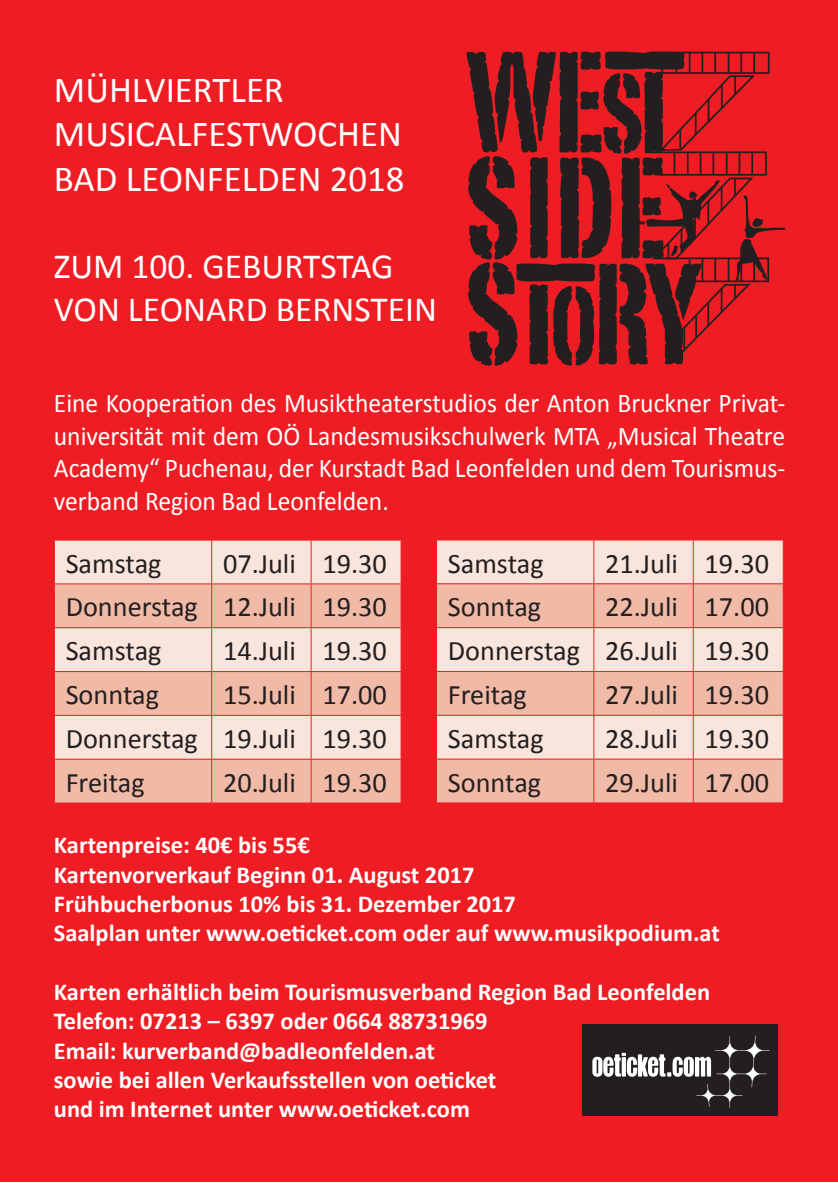
<style>
.page{position:relative;width:838px;height:1183px;background:#fff}
.page>*{position:absolute;margin:0;border:0;box-sizing:border-box;transform-origin:0 0}
.t1{font:36.78px/44.2px "Calibri";color:#fff}
.t2{font:35.45px/42.6px "Calibri";color:#fff}
.t3{font:28.24px/43.8px "Calibri";color:#231f20;text-align:justify}
.t4{font:27.16px/32.6px "Calibri";color:#fff;text-align:justify;scale:.94 1}
.t5{font:700 24.43px/29.3px "Calibri";color:#fff}
</style>
<div class="page">
<div style="left:0;top:0;width:837px;height:1181px;background:#ee1d23"></div>
<div style="left:55px;top:540px;width:345px;height:43px;background:#f9e5dc"></div>
<svg style="left:55px;top:584px;width:345px;height:218px;background:#f3c9ba"></svg>
<hr style="left:211px;top:540px;width:1px;height:43px;background:#ee1d23">
<hr style="left:310px;top:540px;width:1px;height:43px;background:#ee1d23">
<hr style="left:211px;top:584px;width:1px;height:43px;background:#ee1d23">
<hr style="left:310px;top:584px;width:1px;height:43px;background:#ee1d23">
<hr style="left:54px;top:627px;width:158px;height:1px;background:#ee1d23">
<hr style="left:212px;top:627px;width:99px;height:1px;background:#ee1d23">
<hr style="left:211px;top:628px;width:1px;height:43px;background:#ee1d23">
<hr style="left:311px;top:627px;width:90px;height:1px;background:#ee1d23">
<hr style="left:310px;top:628px;width:1px;height:43px;background:#ee1d23">
<hr style="left:54px;top:671px;width:158px;height:1px;background:#ee1d23">
<hr style="left:212px;top:671px;width:99px;height:1px;background:#ee1d23">
<hr style="left:211px;top:672px;width:1px;height:43px;background:#ee1d23">
<hr style="left:311px;top:671px;width:90px;height:1px;background:#ee1d23">
<hr style="left:310px;top:672px;width:1px;height:43px;background:#ee1d23">
<hr style="left:54px;top:715px;width:158px;height:1px;background:#ee1d23">
<hr style="left:212px;top:715px;width:99px;height:1px;background:#ee1d23">
<hr style="left:211px;top:716px;width:1px;height:42px;background:#ee1d23">
<hr style="left:311px;top:715px;width:90px;height:1px;background:#ee1d23">
<hr style="left:310px;top:716px;width:1px;height:42px;background:#ee1d23">
<hr style="left:54px;top:758px;width:158px;height:1px;background:#ee1d23">
<hr style="left:212px;top:758px;width:99px;height:1px;background:#ee1d23">
<hr style="left:211px;top:759px;width:1px;height:43px;background:#ee1d23">
<hr style="left:311px;top:758px;width:90px;height:1px;background:#ee1d23">
<hr style="left:310px;top:759px;width:1px;height:43px;background:#ee1d23">
<div style="left:437px;top:540px;width:345px;height:43px;background:#f9e5dc"></div>
<svg style="left:437px;top:584px;width:345px;height:218px;background:#f3c9ba"></svg>
<hr style="left:593px;top:540px;width:1px;height:43px;background:#ee1d23">
<hr style="left:692px;top:540px;width:1px;height:43px;background:#ee1d23">
<hr style="left:593px;top:584px;width:1px;height:43px;background:#ee1d23">
<hr style="left:692px;top:584px;width:1px;height:43px;background:#ee1d23">
<hr style="left:436px;top:627px;width:157px;height:1px;background:#ee1d23">
<hr style="left:593px;top:627px;width:100px;height:1px;background:#ee1d23">
<hr style="left:593px;top:628px;width:1px;height:43px;background:#ee1d23">
<hr style="left:693px;top:627px;width:90px;height:1px;background:#ee1d23">
<hr style="left:692px;top:628px;width:1px;height:43px;background:#ee1d23">
<hr style="left:436px;top:671px;width:157px;height:1px;background:#ee1d23">
<hr style="left:593px;top:671px;width:100px;height:1px;background:#ee1d23">
<hr style="left:593px;top:672px;width:1px;height:43px;background:#ee1d23">
<hr style="left:693px;top:671px;width:90px;height:1px;background:#ee1d23">
<hr style="left:692px;top:672px;width:1px;height:43px;background:#ee1d23">
<hr style="left:436px;top:715px;width:157px;height:1px;background:#ee1d23">
<hr style="left:593px;top:715px;width:100px;height:1px;background:#ee1d23">
<hr style="left:593px;top:716px;width:1px;height:42px;background:#ee1d23">
<hr style="left:693px;top:715px;width:90px;height:1px;background:#ee1d23">
<hr style="left:692px;top:716px;width:1px;height:42px;background:#ee1d23">
<hr style="left:436px;top:758px;width:157px;height:1px;background:#ee1d23">
<hr style="left:593px;top:758px;width:100px;height:1px;background:#ee1d23">
<hr style="left:593px;top:759px;width:1px;height:43px;background:#ee1d23">
<hr style="left:693px;top:758px;width:90px;height:1px;background:#ee1d23">
<hr style="left:692px;top:759px;width:1px;height:43px;background:#ee1d23">
<svg style="left:466px;top:51px;width:319px;height:315px"></svg>
<div style="left:582px;top:1023px;width:195px;height:92px;background:#231f20"></div>
<svg style="left:592px;top:1035px;width:177px;height:72px"></svg>
<h1 class="t1" style="left:54px;top:68px;width:352px">MÜHLVIERTLER<br>MUSICALFESTWOCHEN<br>BAD LEONFELDEN 2018</h1>
<h2 class="t2" style="left:54px;top:245px;width:384px">ZUM 100. GEBURTSTAG<br>VON LEONARD BERNSTEIN</h2>
<p class="t4" style="left:54px;top:387px;width:779px">Eine Kooperation des Musiktheaterstudios der Anton Bruckner Privat&shy;universität mit dem OÖ Landesmusikschulwerk MTA „Musical Theatre Academy“ Puchenau, der Kurstadt Bad Leonfelden und dem Tourismus&shy;verband Region Bad Leonfelden.</p>
<p class="t3" style="left:448px;top:541px;width:97px">Samstag</p>
<p class="t3" style="left:605px;top:541px;width:165px">21.Juli 19.30</p>
<p class="t3" style="left:448px;top:585px;width:95px">Sonntag</p>
<p class="t3" style="left:66px;top:541px;width:323px;text-indent:157px">07.Juli 19.30<br>Donnerstag 12.Juli 19.30<br>Samstag</p>
<p class="t3" style="left:66px;top:541px;width:97px">Samstag</p>
<p class="t3" style="left:448px;top:585px;width:323px;text-indent:157px">22.Juli 17.00<br>Donnerstag 26.Juli 19.30<br>Freitag</p>
<p class="t3" style="left:223px;top:629px;width:165px">14.Juli 19.30</p>
<p class="t3" style="left:605px;top:673px;width:165px">27.Juli 19.30</p>
<p class="t3" style="left:66px;top:673px;width:323px;text-indent:157px">15.Juli 17.00<br>Donnerstag 19.Juli 19.30<br>Freitag</p>
<p class="t3" style="left:66px;top:673px;width:95px">Sonntag</p>
<p class="t3" style="left:448px;top:716px;width:97px">Samstag</p>
<p class="t3" style="left:605px;top:716px;width:165px">28.Juli 19.30</p>
<p class="t3" style="left:448px;top:760px;width:95px">Sonntag</p>
<p class="t3" style="left:605px;top:760px;width:165px">29.Juli 17.00</p>
<p class="t3" style="left:223px;top:760px;width:165px">20.Juli 19.30</p>
<p class="t5" style="left:54px;top:830px;width:667px">Kartenpreise: 40€ bis 55€<br>Kartenvorverkauf Beginn 01. August 2017<br>Frühbucherbonus 10% bis 31. Dezember 2017<br>Saalplan unter www.oeticket.com oder auf www.musikpodium.at</p>
<p class="t5" style="left:54px;top:977px;width:657px">Karten erhältlich beim Tourismusverband Region Bad Leonfelden Telefon: 07213 – 6397 oder 0664 88731969<br>Email: kurverband@badleonfelden.at<br>sowie bei allen Verkaufsstellen von oeticket<br>und im Internet unter www.oeticket.com</p>
</div>
